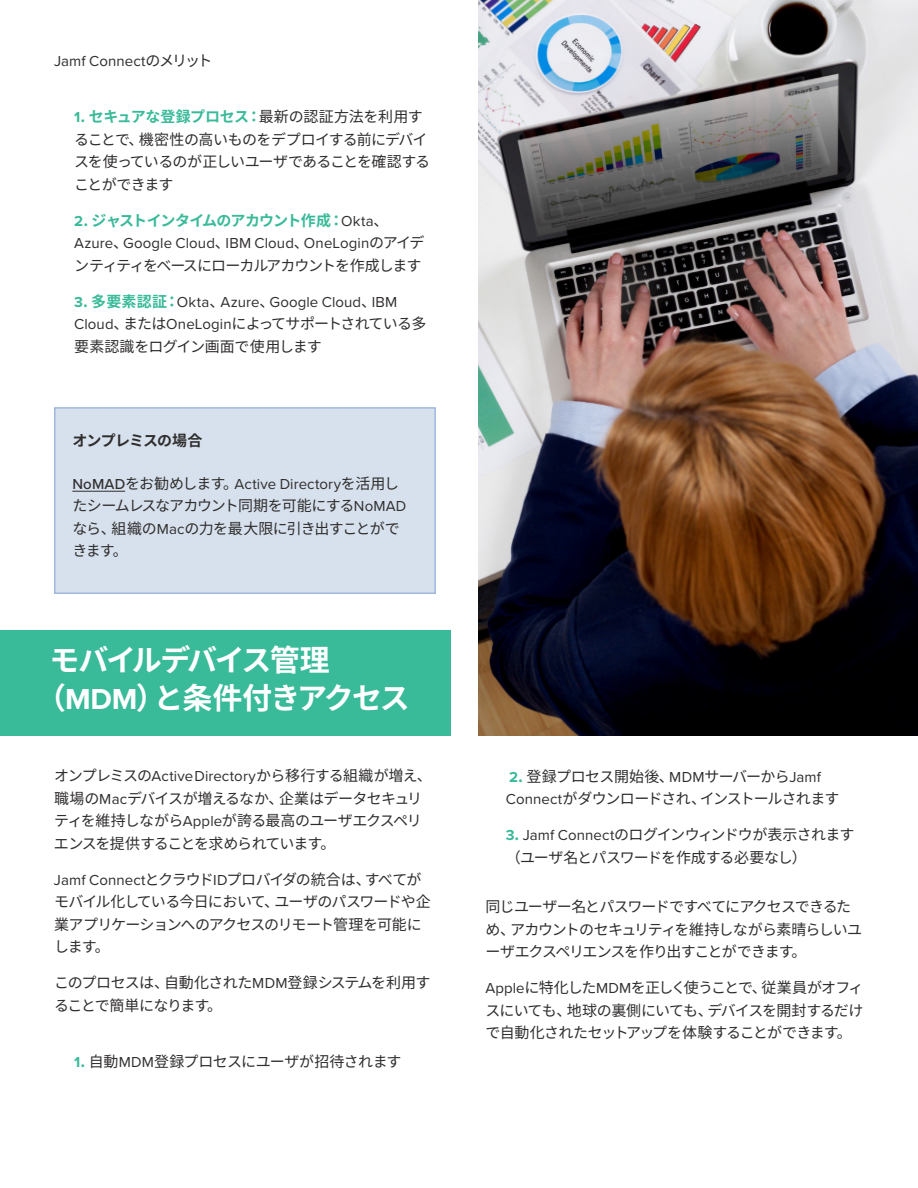
<style>
.page{position:relative;width:918px;height:1188px;background:#fff}
.page>*{position:absolute;margin:0;border:0;box-sizing:border-box;transform-origin:0 0}
.t1{font:700 30px/37.5px "Noto Sans CJ Kjp";letter-spacing:-.06em;color:#fff}
.t2{font:15px/22.5px "Noto Sans CJ Kjp";letter-spacing:-.055em;color:#302d2d}
.t3{font:15px "Proxima Nova";letter-spacing:.01em;color:#302d2d}
.t4{font:700 15px "Noto Sans CJ Kjp";letter-spacing:-.06em;color:#39ba99}
.t5{font:15px "Noto Sans CJ Kjp";letter-spacing:-.075em;color:#302d2d}
.t6{font:15px "Noto Sans CJ Kjp";letter-spacing:-.03em;color:#302d2d}
.t7{font:700 15px "Noto Sans CJ Kjp";letter-spacing:-.05em;color:#302d2d}
.s1{font-family:"Noto Sans CJ Kjp"}
.s2{font-family:"Proxima Nova";font-weight:700;color:#39ba99}
.s3{font-weight:700;color:#39ba99}
.s4{font-family:"Proxima Nova"}
.s5{font-family:"Proxima Nova";font-weight:400;color:#302d2d}
.s6{font-weight:400;color:#302d2d}
.s7{font-family:"Noto Sans CJ Kjp";font-weight:700;color:#39ba99}
.s8{font-weight:500}
</style>
<div class="page">
<img style="left:478px;top:0;width:440px;height:735px">
<div style="left:54px;top:407px;width:382px;height:187px;background:#d6e1ed;border:2px solid #a2b7df"></div>
<hr style="left:72px;top:491px;width:53px;height:1px;background:#302d2d">
<div style="left:0;top:630px;width:450px;height:105px;background:#39ba99"></div>
<p class="t3" style="left:54px;top:50px;width:160px">Jamf Connect<span class="s1">のメリット</span></p>
<p class="t2" style="left:74px;top:106px;width:358px"><span class="s2">1</span><span class="s3">. セキュアな登録プロセス：</span>最新の認証方法を利用することで、機密性の高いものをデプロイする前にデバイスを使っているのが正しいユーザであることを確認することができます</p>
<p class="t4" style="left:74px;top:212px;width:316px"><span class="s4">2</span>. ジャストインタイムのアカウント作成：<span class="s5">Okta</span><span class="s6">、</span></p>
<p class="t3" style="left:74px;top:232px;width:352px">Azure<span class="s1">、</span>Google Cloud<span class="s1">、</span>IBM Cloud<span class="s1">、</span>OneLogin<span class="s1">のアイデ</span></p>
<p class="t5" style="left:74px;top:257px;width:349px">ンティティをベースにローカルアカウントを作成します</p>
<p class="t3" style="left:74px;top:291px;width:325px"><span class="s3">3</span><span class="s7">. 多要素認証：</span>Okta<span class="s1">、</span>Azure<span class="s1">、</span>Google Cloud<span class="s1">、</span>IBM</p>
<p class="t2" style="left:74px;top:313px;width:354px"><span class="s4">Cloud</span>、または<span class="s4">OneLogin</span>によってサポートされている多要素認識をログイン画面で使用します</p>
<p class="t7" style="left:72px;top:432px;width:132px">オンプレミスの場合</p>
<p class="t3" style="left:72px;top:473px;width:328px"><span class="s8">NoMAD</span><span class="s1">をお勧めします。</span>Active Directory<span class="s1">を活用し</span></p>
<p class="t2" style="left:72px;top:495px;width:336px">たシームレスなアカウント同期を可能にする<span class="s4">NoMAD</span>なら、組織の<span class="s4">Mac</span>の力を最大限に引き出すことができます。</p>
<h1 class="t1" style="left:36px;top:642px;width:375px;text-indent:14px">モバイルデバイス管理（<span class="s4">MDM</span>）と条件付きアクセス</h1>
<p class="t2" style="left:54px;top:765px;width:379px">オンプレミスの<span class="s4">ActiveDirectory</span>から移行する組織が増え、職場の<span class="s4">Mac</span>デバイスが増えるなか、企業はデータセキュリティを維持しながら<span class="s4">Apple</span>が誇る最高のユーザエクスペリエンスを提供することを求められています。</p>
<p class="t2" style="left:54px;top:869px;width:378px"><span class="s4">Jamf Connect</span>とクラウド<span class="s4">ID</span>プロバイダの統合は、すべてがモバイル化している今日において、ユーザのパスワードや企業アプリケーションへのアクセスのリモート管理を可能にします。</p>
<p class="t2" style="left:54px;top:972px;width:378px">このプロセスは、自動化された<span class="s4">MDM</span>登録システムを利用することで簡単になります。</p>
<p class="t6" style="left:74px;top:1053px;width:329px"><span class="s2">1</span><span class="s3">.</span> 自動<span class="s4">MDM</span>登録プロセスにユーザが招待されます</p>
<p class="t2" style="left:506px;top:765px;width:335px"><span class="s2">2</span><span class="s3">.</span> 登録プロセス開始後、<span class="s4">MDM</span>サーバーから<span class="s4">Jamf<br>Connect</span>がダウンロードされ、インストールされます</p>
<p class="t2" style="left:506px;top:824px;width:350px"><span class="s2">3</span><span class="s3">.</span> <span class="s4">Jamf Connect</span>のログインウィンドウが表示されます（ユーザ名とパスワードを作成する必要なし）</p>
<p class="t2" style="left:485px;top:896px;width:378px">同じユーザー名とパスワードですべてにアクセスできるため、アカウントのセキュリティを維持しながら素晴らしいユーザエクスペリエンスを作り出すことができます。</p>
<p class="t2" style="left:485px;top:977px;width:379px;text-align:justify"><span class="s4">Apple</span>に特化した<span class="s4">MDM</span>を正しく使うことで、従業員がオフィスにいても、地球の裏側にいても、デバイスを開封するだけで自動化されたセットアップを体験することができます。</p>
</div>
